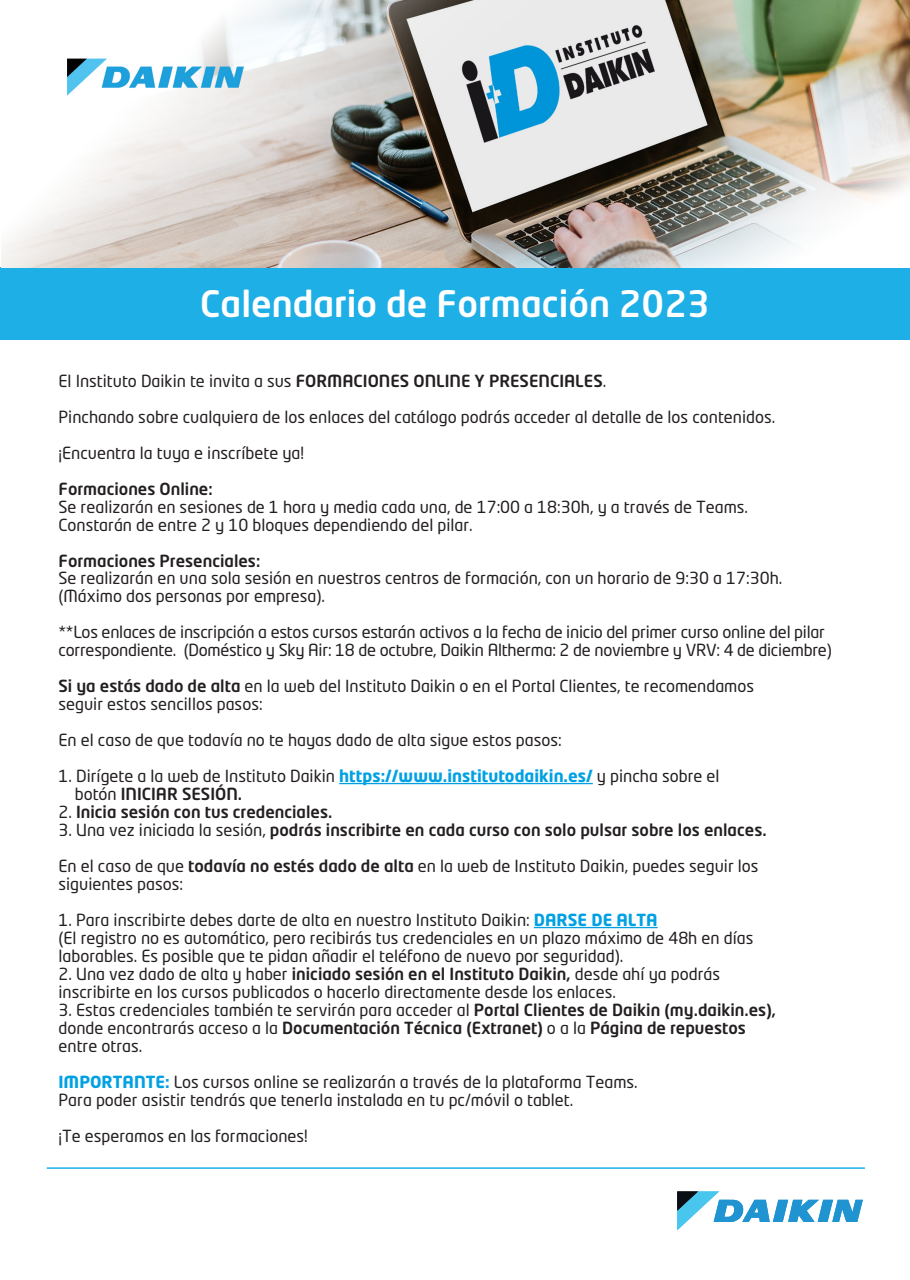
<style>
.page{position:relative;width:910px;height:1280px;background:#fff}
.page>*{position:absolute;margin:0;border:0;box-sizing:border-box;transform-origin:0 0}
.t1{font:500 36px "Neo Tech Std";color:#fff}
.t2{font:16.5px/18px "Neo Tech Std";color:#231f20}
.t3{font:500 16.5px/36px "Neo Tech Std";color:#231f20}
.s1{font-weight:500}
.s2{font-weight:700;color:#00a1e3}
.s3{font-weight:400}
</style>
<div class="page">
<div style="left:0;top:267px;width:910px;height:72px;background:#1dafe5"></div>
<hr style="left:339px;top:783px;width:254px;height:1px;background:#00a1e3">
<hr style="left:534px;top:927px;width:124px;height:1px;background:#00a1e3">
<img style="left:1px;top:0;width:909px;height:267px">
<svg style="left:677px;top:1191px;width:186px;height:39px"></svg>
<hr style="left:47px;top:1167px;width:818px;height:2px;background:#1dafe5">
<h1 class="t1" style="left:200px;top:281px;width:511px">Calendario de Formación 2023</h1>
<p class="t2" style="left:59px;top:362px;width:718px;line-height:36px">El Instituto Daikin te invita a sus <span class="s1">FORMACIONES ONLINE Y PRESENCIALES</span>.<br>Pinchando sobre cualquiera de los enlaces del catálogo podrás acceder al detalle de los contenidos. ¡Encuentra la tuya e inscríbete ya!</p>
<p class="t3" style="left:59px;top:470px;width:156px">Formaciones Online:</p>
<p class="t2" style="left:59px;top:497px;width:691px">Se realizarán en sesiones de 1 hora y media cada una, de 17:00 a 18:30h, y a través de Teams.<br>Constarán de entre 2 y 10 bloques dependiendo del pilar.</p>
<p class="t3" style="left:59px;top:542px;width:203px">Formaciones Presenciales:</p>
<p class="t2" style="left:59px;top:569px;width:725px">Se realizarán en una sola sesión en nuestros centros de formación, con un horario de 9:30 a 17:30h. (Máximo dos personas por empresa).</p>
<p class="t2" style="left:59px;top:623px;width:775px">**Los enlaces de inscripción a estos cursos estarán activos a la fecha de inicio del primer curso online del pilar correspondiente. (Doméstico y Sky Air: 18 de octubre, Daikin Altherma: 2 de noviembre y VRV: 4 de diciembre)</p>
<p class="t2" style="left:59px;top:677px;width:697px;line-height:17.4px"><span class="s1">Si ya estás dado de alta</span> en la web del Instituto Daikin o en el Portal Clientes, te recomendamos seguir estos sencillos pasos:</p>
<p class="t2" style="left:59px;top:730px;width:505px">En el caso de que todavía no te hayas dado de alta sigue estos pasos:</p>
<p class="t2" style="left:75px;top:767px;width:646px;text-indent:-16px">1. Dirígete a la web de Instituto Daikin <span class="s2">https://www.institutodaikin.es/</span> y pincha sobre el botón <span class="s1">INICIAR SESIÓN.</span></p>
<p class="t3" style="left:59px;top:794px;width:275px"><span class="s3">2.</span> Inicia sesión con tus credenciales.</p>
<p class="t3" style="left:59px;top:812px;width:710px"><span class="s3">3. Una vez iniciada la sesión,</span> podrás inscribirte en cada curso con solo pulsar sobre los enlaces.<br><span class="s3">En el caso de que</span> todavía no estés dado de alta <span class="s3">en la web de Instituto Daikin, puedes seguir los</span></p>
<p class="t2" style="left:59px;top:875px;width:126px">siguientes pasos:</p>
<p class="t2" style="left:59px;top:911px;width:696px">1. Para inscribirte debes darte de alta en nuestro Instituto Daikin: <span class="s2">DARSE DE ALTA<br></span>(El registro no es automático, pero recibirás tus credenciales en un plazo máximo de 48h en días laborables. Es posible que te pidan añadir el teléfono de nuevo por seguridad).</p>
<p class="t2" style="left:59px;top:965px;width:663px">2. Una vez dado de alta y haber <span class="s1">iniciado sesión en el Instituto Daikin,</span> desde ahí ya podrás inscribirte en los cursos publicados o hacerlo directamente desde los enlaces.</p>
<p class="t2" style="left:59px;top:1001px;width:719px">3. Estas credenciales también te servirán para acceder al <span class="s1">Portal Clientes de Daikin (my.daikin.es), </span>donde encontrarás acceso a la <span class="s1">Documentación Técnica (Extranet)</span> o a la <span class="s1">Página de repuestos </span>entre otras.</p>
<p class="t2" style="left:59px;top:1073px;width:581px"><span class="s2">IMPORTANTE:</span> Los cursos online se realizarán a través de la plataforma Teams.<br>Para poder asistir tendrás que tenerla instalada en tu pc/móvil o tablet.</p>
<p class="t2" style="left:59px;top:1127px;width:251px">¡Te esperamos en las formaciones!</p>
</div>
